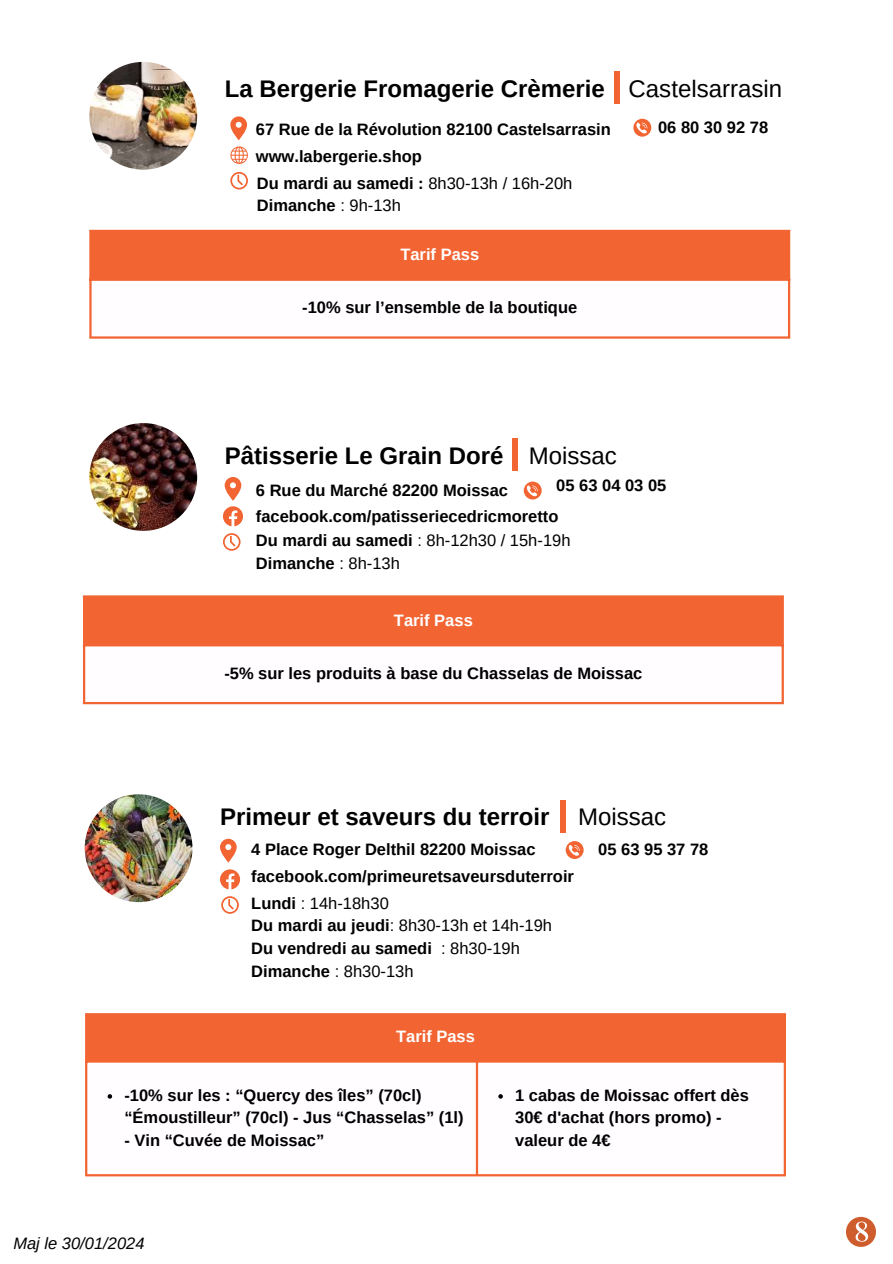
<style>
.page{position:relative;width:893px;height:1264px;background:#fff}
.page>*{position:absolute;margin:0;border:0;box-sizing:border-box;transform-origin:0 0}
.t1{font:700 24px "Arimo";color:#000}
.t2{font:24px "Arimo";color:#000}
.t3{font:700 16.5px/22.5px "Arimo";color:#000}
.t4{font:16.5px/22.5px "Arimo";color:#000}
.t5{font:700 16.5px "Arimo";color:#fff}
.t6{font:italic 16.5px "Arimo";color:#000}
.s1{font-weight:400}
.s2{font-weight:700}
</style>
<div class="page">
<svg style="left:846px;top:1216px;width:29px;height:30px"></svg>
<img style="left:89px;top:423px;width:108px;height:108px;border-radius:50%">
<div style="left:512px;top:438px;width:5px;height:32px;background:#f26432"></div>
<svg style="left:225px;top:477px;width:16px;height:23px"></svg>
<svg style="left:223px;top:533px;width:17px;height:17px"></svg>
<svg style="left:523px;top:481px;width:18px;height:18px"></svg>
<div style="left:84px;top:596px;width:699px;height:49px;background:#f26432"></div>
<hr style="left:83px;top:597px;width:2px;height:105px;background:#f26432">
<hr style="left:781px;top:597px;width:2px;height:105px;background:#f26432">
<hr style="left:83px;top:595px;width:700px;height:2px;background:#f26432">
<hr style="left:83px;top:644px;width:700px;height:2px;background:#f26432">
<hr style="left:83px;top:702px;width:700px;height:2px;background:#f26432">
<svg style="left:223px;top:506px;width:20px;height:20px"></svg>
<div style="left:614px;top:72px;width:6px;height:32px;background:#f26432"></div>
<img style="left:89px;top:62px;width:108px;height:108px;border-radius:50%">
<svg style="left:230px;top:116px;width:17px;height:24px"></svg>
<svg style="left:633px;top:119px;width:18px;height:18px"></svg>
<svg style="left:230px;top:146px;width:18px;height:18px"></svg>
<svg style="left:230px;top:172px;width:18px;height:17px"></svg>
<div style="left:90px;top:231px;width:699px;height:49px;background:#f26432"></div>
<hr style="left:89px;top:232px;width:3px;height:104px;background:#f26432">
<hr style="left:787px;top:232px;width:3px;height:104px;background:#f26432">
<hr style="left:89px;top:230px;width:701px;height:2px;background:#f26432">
<hr style="left:89px;top:278px;width:701px;height:3px;background:#f26432">
<hr style="left:89px;top:336px;width:701px;height:2px;background:#f26432">
<div style="left:560px;top:800px;width:5px;height:32px;background:#f26432"></div>
<svg style="left:220px;top:838px;width:17px;height:24px"></svg>
<svg style="left:221px;top:896px;width:18px;height:17px"></svg>
<svg style="left:565px;top:841px;width:18px;height:18px"></svg>
<div style="left:86px;top:1013px;width:699px;height:48px;background:#f26432"></div>
<svg style="left:87px;top:1062px;width:696px;height:112px"></svg>
<svg style="left:108px;top:1094px;width:4px;height:4px"></svg>
<svg style="left:498px;top:1094px;width:5px;height:4px"></svg>
<hr style="left:85px;top:1015px;width:2px;height:159px;background:#f26432">
<hr style="left:476px;top:1062px;width:2px;height:112px;background:#f26432">
<hr style="left:783px;top:1015px;width:2px;height:159px;background:#f26432">
<hr style="left:85px;top:1013px;width:700px;height:2px;background:#f26432">
<hr style="left:85px;top:1060px;width:700px;height:2px;background:#f26432">
<hr style="left:85px;top:1174px;width:700px;height:2px;background:#f26432">
<img style="left:85px;top:794px;width:107px;height:108px;border-radius:50%">
<svg style="left:220px;top:869px;width:20px;height:20px"></svg>
<h1 class="t1" style="left:225px;top:75px;width:382px">La Bergerie Fromagerie Crèmerie</h1>
<h1 class="t2" style="left:628px;top:75px;width:155px">Castelsarrasin</h1>
<p class="t3" style="left:256px;top:117px;width:356px">67 Rue de la Révolution 82100 Castelsarrasin</p>
<p class="t3" style="left:658px;top:116px;width:112px">06 80 30 92 78</p>
<p class="t3" style="left:256px;top:142px;width:318px;line-height:27px">www.labergerie.shop<br>Du mardi au samedi : <span class="s1">8h30-13h / 16h-20h</span></p>
<p class="t3" style="left:257px;top:194px;width:145px">Dimanche <span class="s1">: 9h-13h</span></p>
<p class="t5" style="left:400px;top:245px;width:80px">Tarif Pass</p>
<p class="t3" style="left:302px;top:296px;width:276px">-10% sur l’ensemble de la boutique</p>
<h1 class="t1" style="left:225px;top:442px;width:393px">Pâtisserie Le Grain Doré <span class="s1">Moissac</span></h1>
<p class="t3" style="left:256px;top:478px;width:254px">6 Rue du Marché 82200 Moissac</p>
<p class="t3" style="left:256px;top:470px;width:412px;line-height:30.5px;text-indent:300px">05 63 04 03 05 facebook.com/patisseriecedricmoretto</p>
<p class="t4" style="left:256px;top:529px;width:316px"><span class="s2">Du mardi au samedi</span> : 8h-12h30 / 15h-19h<br><span class="s2">Dimanche</span> : 8h-13h</p>
<p class="t5" style="left:394px;top:611px;width:80px">Tarif Pass</p>
<p class="t3" style="left:224px;top:662px;width:419px">-5% sur les produits à base du Chasselas de Moissac</p>
<h1 class="t1" style="left:220px;top:803px;width:447px">Primeur et saveurs du terroir <span class="s1">Moissac</span></h1>
<p class="t3" style="left:251px;top:838px;width:286px">4 Place Roger Delthil 82200 Moissac</p>
<p class="t3" style="left:598px;top:838px;width:112px">05 63 95 37 78</p>
<p class="t3" style="left:251px;top:862px;width:324px;line-height:27.2px">facebook.com/primeuretsaveursduterroir<br>Lundi <span class="s1">: 14h-18h30</span></p>
<p class="t3" style="left:251px;top:914px;width:302px">Du mardi au jeudi<span class="s1">: 8h30-13h et 14h-19h<br></span>Du vendredi au samedi <span class="s1">: 8h30-19h<br></span>Dimanche <span class="s1">: 8h30-13h</span></p>
<p class="t5" style="left:396px;top:1027px;width:80px">Tarif Pass</p>
<p class="t3" style="left:124px;top:1083px;width:341px">-10% sur les : “Quercy des îles” (70cl) “Émoustilleur” (70cl) - Jus “Chasselas” (1l)</p>
<p class="t3" style="left:124px;top:1128px;width:201px">- Vin “Cuvée de Moissac”</p>
<p class="t6" style="left:13px;top:1234px;width:133px">Maj le 30/01/2024</p>
<p class="t3" style="left:515px;top:1083px;width:235px">1 cabas de Moissac offert dès<br>30€ d'achat (hors promo) - valeur de 4€</p>
</div>
